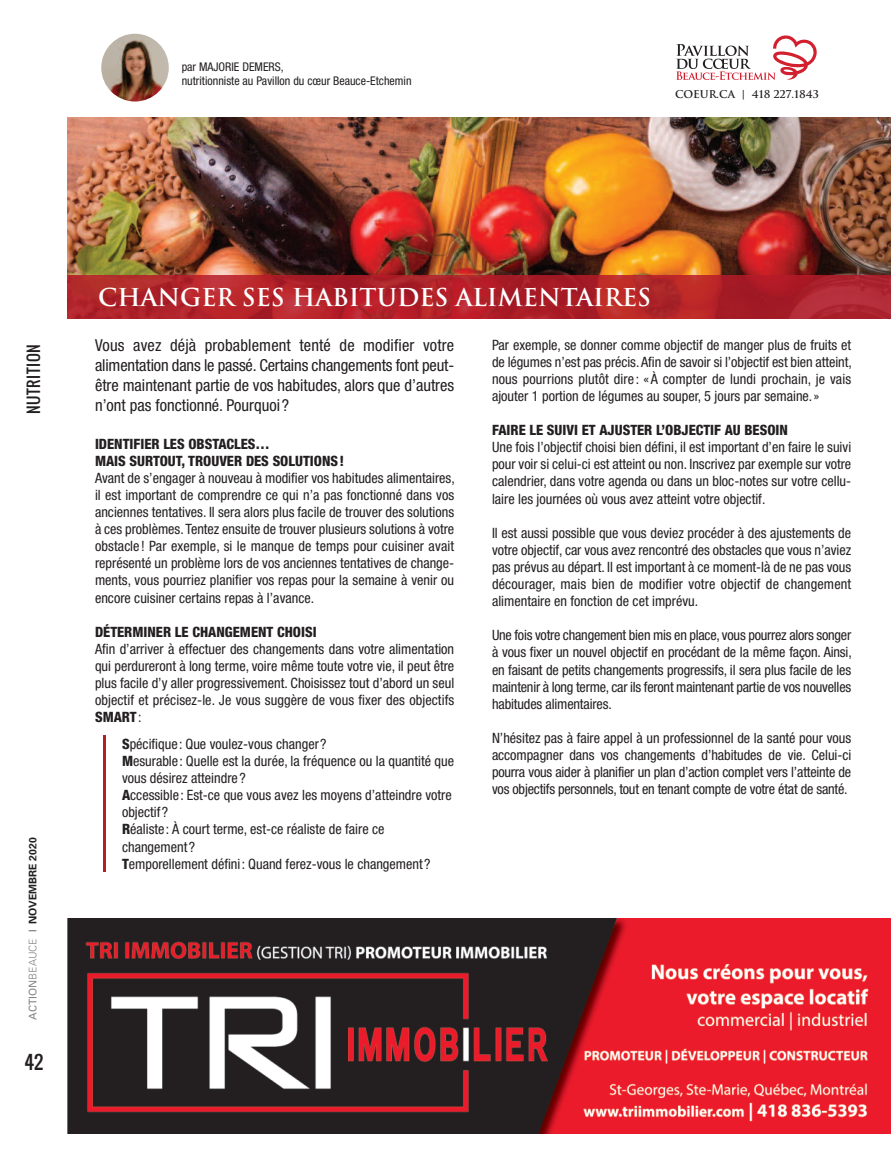
<style>
.page{position:relative;width:891px;height:1161px;background:#fff}
.page>*{position:absolute;margin:0;border:0;box-sizing:border-box;transform-origin:0 0}
.t1{font:700 24px "Trajan Pro";color:#fff}
.t2{font:18px "Oswald";color:#231f20}
.t3{font:condensed 16.5px/19.8px "Helvetica Neue";color:#231f20;text-align:justify}
.t4{font:15px "Oswald";letter-spacing:.035em;color:#231f20}
.t5{font:condensed 14.25px/17.1px "Helvetica Neue";color:#231f20;text-align:justify}
.t6{font:800 condensed 14.25px/17.1px "Helvetica Neue";color:#231f20}
.t7{font:condensed 12px/14.4px "Helvetica Neue";color:#231f20}
.t8{font:700 10.5px "Univers";color:#231f20}
.t9{font:700 10.5px "Trajan";color:#231f20}
.s1{font-family:"Lucida Grande";font-weight:400}
.s2{font-weight:400;color:#808285}
.s3{font-weight:300;color:#808285}
.s4{font-weight:300}
.s5{font-weight:800}
</style>
<div class="page">
<img style="left:101px;top:34px;width:68px;height:68px;border-radius:50%">
<svg style="left:676px;top:35px;width:141px;height:45px"></svg>
<img style="left:68px;top:118px;width:823px;height:157px">
<img style="left:68px;top:918px;width:823px;height:216px">
<hr style="left:103px;top:736px;width:2px;height:136px;background:#b71b29">
<div style="left:68px;top:275px;width:823px;height:44px;background:#b71b29;opacity:.85"></div>
<p class="t7" style="left:182px;top:61px;width:231px">par MAJORIE DEMERS,<br>nutritionniste au Pavillon du cœur Beauce-Etchemin</p>
<p class="t9" style="left:675px;top:88px;width:145px">COEUR.CA <span class="s1">|</span> 418 227.1843</p>
<p class="t4" style="left:26px;top:414px;width:71px;rotate:-90deg">NUTRITION</p>
<p class="t8" style="left:29px;top:1020px;width:184px;rotate:-90deg"><span class="s2">ACTION</span><span class="s3">BEAUCE</span> <span class="s4">|</span> NOVEMBRE 2020</p>
<p class="t2" style="left:24px;top:1053px;width:20px">42</p>
<h1 class="t1" style="left:98px;top:283px;width:554px">CHANGER SES HABITUDES ALIMENTAIRES</h1>
<p class="t3" style="left:95px;top:337px;width:361px">Vous avez déjà probablement tenté de modifier votre alimentation dans le passé. Certains changements font peut&shy;être maintenant partie de vos habitudes, alors que d’autres n’ont pas fonctionné. Pourquoi?</p>
<p class="t6" style="left:95px;top:436px;width:251px">IDENTIFIER LES OBSTACLES…<br>MAIS SURTOUT, TROUVER DES SOLUTIONS!</p>
<p class="t5" style="left:95px;top:470px;width:361px">Avant de s’engager à nouveau à modifier vos habitudes alimentaires, il est important de comprendre ce qui n’a pas fonctionné dans vos anciennes tentatives. Il sera alors plus facile de trouver des solutions à ces problèmes. Tentez ensuite de trouver plusieurs solutions à votre obstacle! Par exemple, si le manque de temps pour cuisiner avait représenté un problème lors de vos anciennes tentatives de change&shy;ments, vous pourriez planifier vos repas pour la semaine à venir ou encore cuisiner certains repas à l’avance.</p>
<p class="t6" style="left:95px;top:624px;width:223px">DÉTERMINER LE CHANGEMENT CHOISI</p>
<p class="t5" style="left:95px;top:641px;width:361px">Afin d’arriver à effectuer des changements dans votre alimentation qui perdureront à long terme, voire même toute votre vie, il peut être plus facile d’y aller progressivement. Choisissez tout d’abord un seul objectif et précisez-le. Je vous suggère de vous fixer des objectifs <span class="s5">SMART</span>:</p>
<p class="t5" style="left:122px;top:737px;width:334px;text-align:left"><span class="s5">S</span>pécifique: Que voulez-vous changer?<br><span class="s5">M</span>esurable: Quelle est la durée, la fréquence ou la quantité que vous désirez atteindre?<br><span class="s5">A</span>ccessible: Est-ce que vous avez les moyens d’atteindre votre objectif?<br><span class="s5">R</span>éaliste: À court terme, est-ce réaliste de faire ce changement?<br><span class="s5">T</span>emporellement défini: Quand ferez-vous le changement?</p>
<p class="t5" style="left:492px;top:337px;width:361px">Par exemple, se donner comme objectif de manger plus de fruits et de légumes n’est pas précis.Afin de savoir si l’objectif est bien atteint, nous pourrions plutôt dire: «À compter de lundi prochain, je vais ajouter 1 portion de légumes au souper, 5 jours par semaine.»</p>
<p class="t6" style="left:492px;top:423px;width:297px">FAIRE LE SUIVI ET AJUSTER L’OBJECTIF AU BESOIN</p>
<p class="t5" style="left:492px;top:440px;width:361px">Une fois l’objectif choisi bien défini, il est important d’en faire le suivi pour voir si celui-ci est atteint ou non. Inscrivez par exemple sur votre calendrier, dans votre agenda ou dans un bloc-notes sur votre cellu&shy;laire les journées où vous avez atteint votre objectif.</p>
<p class="t5" style="left:492px;top:525px;width:361px">Il est aussi possible que vous deviez procéder à des ajustements de votre objectif, car vous avez rencontré des obstacles que vous n’aviez pas prévus au départ. Il est important à ce moment-là de ne pas vous décourager, mais bien de modifier votre objectif de changement alimentaire en fonction de cet imprévu.</p>
<p class="t5" style="left:492px;top:628px;width:361px">Une fois votre changement bien mis en place, vous pourrez alors songer à vous fixer un nouvel objectif en procédant de la même façon. Ainsi, en faisant de petits changements progressifs, il sera plus facile de les maintenir à long terme, car ils feront maintenant partie de vos nouvelles habitudes alimentaires.</p>
<p class="t5" style="left:492px;top:731px;width:361px">N’hésitez pas à faire appel à un professionnel de la santé pour vous accompagner dans vos changements d’habitudes de vie. Celui-ci pourra vous aider à planifier un plan d’action complet vers l’atteinte de vos objectifs personnels, tout en tenant compte de votre état de santé.</p>
</div>
